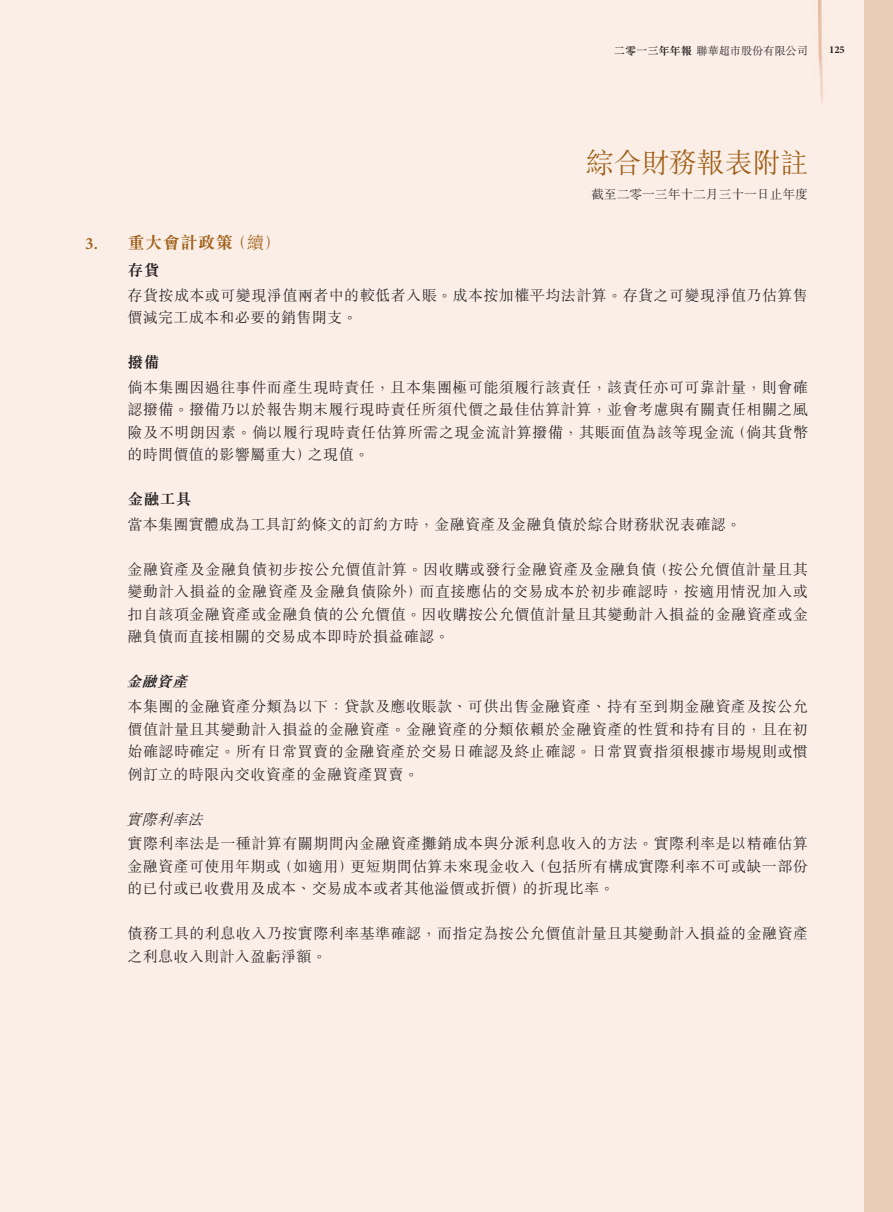
<style>
.page{position:relative;width:893px;height:1212px;background:#faeee7}
.page>*{position:absolute;margin:0;border:0;box-sizing:border-box;transform-origin:0 0}
.t1{font:300 27.75px "M Sung HK";color:#a05f17}
.t2{font:700 17.25px "M Sung HK";letter-spacing:.02em;color:#a05f17}
.t3{font:700 15.75px "M Sung HK";letter-spacing:.02em;color:#231f20}
.t4{font:300 15px/22.5px "M Sung HK";letter-spacing:.03em;color:#231f20;text-align:justify}
.t5{font:italic 300 15px "M Sung HK";color:#231f20}
.t6{font:italic 700 15px "M Sung HK";color:#231f20}
.t7{font:300 12.75px "M Sung HK";color:#231f20}
.t8{font:300 11.25px "M Sung HK";letter-spacing:-.01em;color:#231f20}
.t9{font:700 10.5px "Minion Pro";color:#231f20}
.s1{font-weight:700}
.s2{font-family:"Minion Pro";font-weight:600}
.s3{font-weight:300}
</style>
<div class="page">
<img style="left:818px;top:0;width:5px;height:103px">
<div style="left:864px;top:0;width:29px;height:1212px;background:#eaccb6"></div>
<p class="t8" style="left:614px;top:43px;width:196px"><span class="s1">二零一三年年報</span> 聯華超市股份有限公司</p>
<p class="t9" style="left:829px;top:43px;width:17px">125</p>
<h1 class="t1" style="left:586px;top:144px;width:223px">綜合財務報表附註</h1>
<p class="t7" style="left:591px;top:185px;width:218px">截至二零一三年十二月三十一日止年度</p>
<p class="t2" style="left:85px;top:231px;width:198px"><span class="s2">3.</span> 重大會計政策<span class="s3">（續）</span></p>
<p class="t3" style="left:128px;top:259px;width:33px">存貨</p>
<p class="t4" style="left:128px;top:283px;width:682px">存貨按成本或可變現淨值兩者中的較低者入賬。成本按加權平均法計算。存貨之可變現淨值乃估算售價減完工成本和必要的銷售開支。</p>
<p class="t3" style="left:128px;top:351px;width:33px">撥備</p>
<p class="t4" style="left:128px;top:375px;width:682px">倘本集團因過往事件而產生現時責任，且本集團極可能須履行該責任，該責任亦可可靠計量，則會確認撥備。撥備乃以於報告期末履行現時責任所須代價之最佳估算計算，並會考慮與有關責任相關之風險及不明朗因素。倘以履行現時責任估算所需之現金流計算撥備，其賬面值為該等現金流（倘其貨幣的時間價值的影響屬重大）之現值。</p>
<p class="t3" style="left:128px;top:488px;width:66px">金融工具</p>
<p class="t4" style="left:128px;top:512px;width:615px">當本集團實體成為工具訂約條文的訂約方時，金融資產及金融負債於綜合財務狀況表確認。</p>
<p class="t4" style="left:128px;top:557px;width:682px">金融資產及金融負債初步按公允價值計算。因收購或發行金融資產及金融負債（按公允價值計量且其變動計入損益的金融資產及金融負債除外）而直接應佔的交易成本於初步確認時，按適用情況加入或扣自該項金融資產或金融負債的公允價值。因收購按公允價值計量且其變動計入損益的金融資產或金融負債而直接相關的交易成本即時於損益確認。</p>
<p class="t6" style="left:126px;top:671px;width:68px">金融資產</p>
<p class="t4" style="left:128px;top:695px;width:682px">本集團的金融資產分類為以下：貸款及應收賬款、可供出售金融資產、持有至到期金融資產及按公允價值計量且其變動計入損益的金融資產。金融資產的分類依賴於金融資產的性質和持有目的，且在初始確認時確定。所有日常買賣的金融資產於交易日確認及終止確認。日常買賣指須根據市場規則或慣例訂立的時限內交收資產的金融資產買賣。</p>
<p class="t5" style="left:126px;top:808px;width:83px">實際利率法</p>
<p class="t4" style="left:128px;top:832px;width:682px">實際利率法是一種計算有關期間內金融資產攤銷成本與分派利息收入的方法。實際利率是以精確估算金融資產可使用年期或（如適用）更短期間估算未來現金收入（包括所有構成實際利率不可或缺一部份的已付或已收費用及成本、交易成本或者其他溢價或折價）的折現比率。</p>
<p class="t4" style="left:128px;top:922px;width:682px">債務工具的利息收入乃按實際利率基準確認，而指定為按公允價值計量且其變動計入損益的金融資產之利息收入則計入盈虧淨額。</p>
</div>
